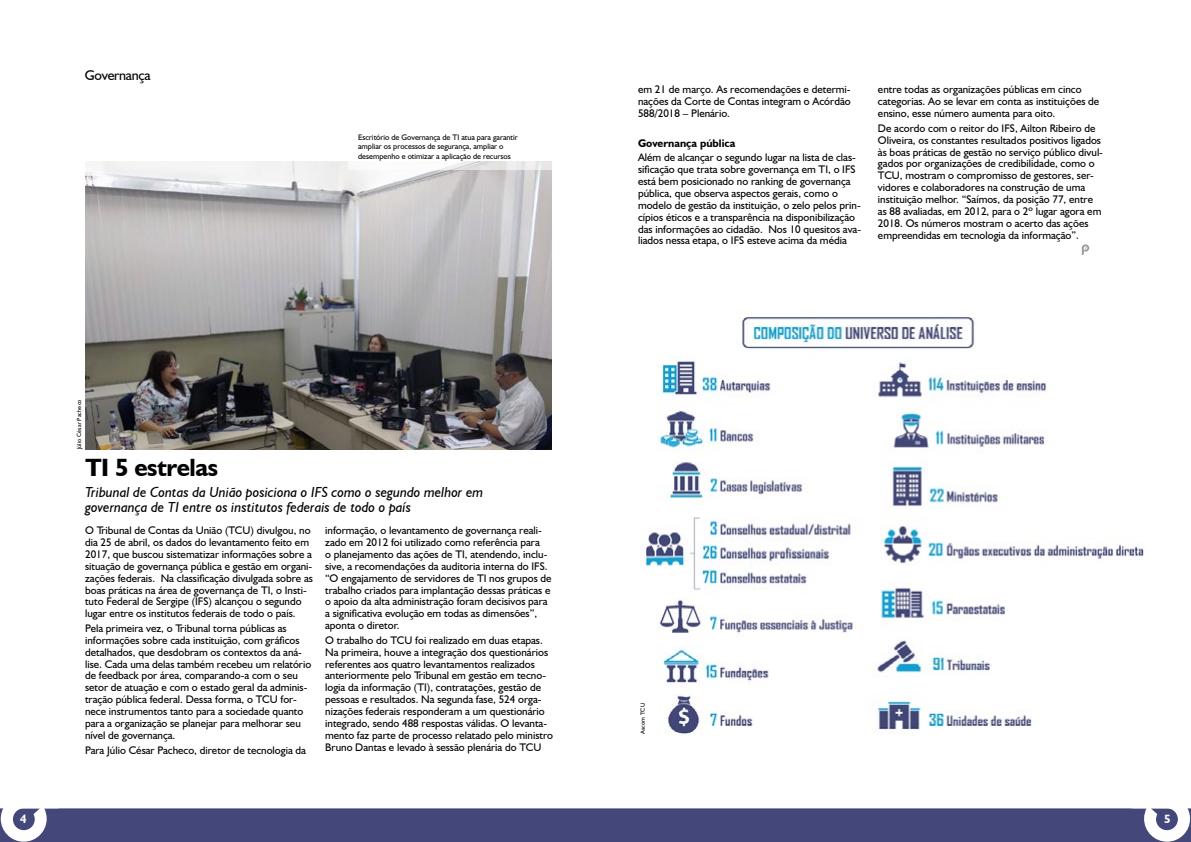
<style>
.page{position:relative;width:1191px;height:842px;background:#fff}
.page>*{position:absolute;margin:0;border:0;box-sizing:border-box;transform-origin:0 0}
.t1{font:700 25px "Humanist 521 BT";letter-spacing:-.02em;color:#020203}
.t2{font:italic 14.5px/15.6px "Humanist 521 BT";color:#020203}
.t3{font:14px "Humanist 521 BT";letter-spacing:-.02em;color:#020203}
.t4{font:700 12px "Humanist 521 BT";color:#fff}
.t5{font:11px/11.9px "Humanist 521 BT";color:#000}
.t6{font:700 11px "Humanist 521 BT";color:#000}
.t7{font:8px/9.6px "Humanist 521 BT";color:#000}
.t8{font:6px "Humanist 521 BT";letter-spacing:.02em;color:#000}
</style>
<div class="page">
<div style="left:0;top:808px;width:1191px;height:34px;background:#44477a"></div>
<svg style="left:1121px;top:808px;width:69px;height:34px"></svg>
<svg style="left:1px;top:808px;width:68px;height:34px"></svg>
<svg style="left:1081px;top:244px;width:8px;height:11px"></svg>
<img style="left:85px;top:162px;width:467px;height:287px">
<div style="left:349px;top:123px;width:204px;height:47px;background:#fff"></div>
<img style="left:644px;top:317px;width:500px;height:417px">
<p class="t3" style="left:85px;top:67px;width:67px">Governança</p>
<p class="t8" style="left:75px;top:449px;width:51px;rotate:-90deg">Júlio César Pacheco</p>
<h1 class="t1" style="left:86px;top:452px;width:134px">TI 5 estrelas</h1>
<p class="t7" style="left:358px;top:132px;width:161px">Escritório de Governança de TI atua para garantir ampliar os processos de segurança, ampliar o desempenho e otimizar a aplicação de recursos</p>
<h2 class="t2" style="left:85px;top:484px;width:399px">Tribunal de Contas da União posiciona o IFS como o segundo melhor em governança de TI entre os institutos federais de todo o país</h2>
<p class="t5" style="left:325px;top:524px;width:228px">informação, o levantamento de governança reali&shy;zado em 2012 foi utilizado como referência para<br>o planejamento das ações de TI, atendendo, inclu&shy;sive, a recomendações da auditoria interna do IFS. “O engajamento de servidores de TI nos grupos de trabalho criados para implantação dessas práticas e o apoio da alta administração foram decisivos para a significativa evolução em todas as dimensões”, aponta o diretor.</p>
<p class="t5" style="left:325px;top:634px;width:229px">O trabalho do TCU foi realizado em duas etapas.<br>Na primeira, houve a integração dos questionários referentes aos quatro levantamentos realizados anteriormente pelo Tribunal em gestão em tecno&shy;logia da informação (TI), contratações, gestão de pessoas e resultados. Na segunda fase, 524 orga&shy;nizações federais responderam a um questionário integrado, sendo 488 respostas válidas. O levanta&shy;mento faz parte de processo relatado pelo ministro Bruno Dantas e levado à sessão plenária do TCU</p>
<p class="t5" style="left:85px;top:524px;width:229px">O Tribunal de Contas da União (TCU) divulgou, no dia 25 de abril, os dados do levantamento feito em 2017, que buscou sistematizar informações sobre a situação de governança pública e gestão em organi&shy;zações federais. Na classificação divulgada sobre as boas práticas na área de governança de TI, o Insti&shy;tuto Federal de Sergipe (IFS) alcançou o segundo lugar entre os institutos federais de todo o país.</p>
<p class="t5" style="left:85px;top:622px;width:228px">Pela primeira vez, o Tribunal torna públicas as informações sobre cada instituição, com gráficos detalhados, que desdobram os contextos da aná&shy;lise. Cada uma delas também recebeu um relatório de feedback por área, comparando-a com o seu setor de atuação e com o estado geral da adminis&shy;tração pública federal. Dessa forma, o TCU for&shy;nece instrumentos tanto para a sociedade quanto para a organização se planejar para melhorar seu nível de governança.</p>
<p class="t5" style="left:85px;top:744px;width:222px">Para Júlio César Pacheco, diretor de tecnologia da</p>
<p class="t5" style="left:638px;top:83px;width:214px;text-align:justify">em 21 de março. As recomendações e determi&shy;nações da Corte de Contas integram o Acórdão 588/2018 – Plenário.</p>
<p class="t6" style="left:638px;top:136px;width:99px">Governança pública</p>
<p class="t5" style="left:638px;top:151px;width:224px">Além de alcançar o segundo lugar na lista de clas&shy;sificação que trata sobre governança em TI, o IFS está bem posicionado no ranking de governança pública, que observa aspectos gerais, como o modelo de gestão da instituição, o zelo pelos prin&shy;cípios éticos e a transparência na disponibilização das informações ao cidadão. Nos 10 quesitos ava&shy;liados nessa etapa, o IFS esteve acima da média</p>
<p class="t5" style="left:878px;top:83px;width:223px">entre todas as organizações públicas em cinco categorias. Ao se levar em conta as instituições de ensino, esse número aumenta para oito.</p>
<p class="t5" style="left:878px;top:122px;width:226px">De acordo com o reitor do IFS, Ailton Ribeiro de Oliveira, os constantes resultados positivos ligados às boas práticas de gestão no serviço público divul&shy;gados por organizações de credibilidade, como o TCU, mostram o compromisso de gestores, ser&shy;vidores e colaboradores na construção de uma instituição melhor. “Saímos, da posição 77, entre as 88 avaliadas, em 2012, para o 2º lugar agora em 2018. Os números mostram o acerto das ações empreendidas em tecnologia da informação”.</p>
<p class="t8" style="left:639px;top:734px;width:33px;rotate:-90deg">Ascom TCU</p>
<p class="t4" style="left:20px;top:812px;width:8px">4</p>
<p class="t4" style="left:1164px;top:812px;width:8px">5</p>
</div>
